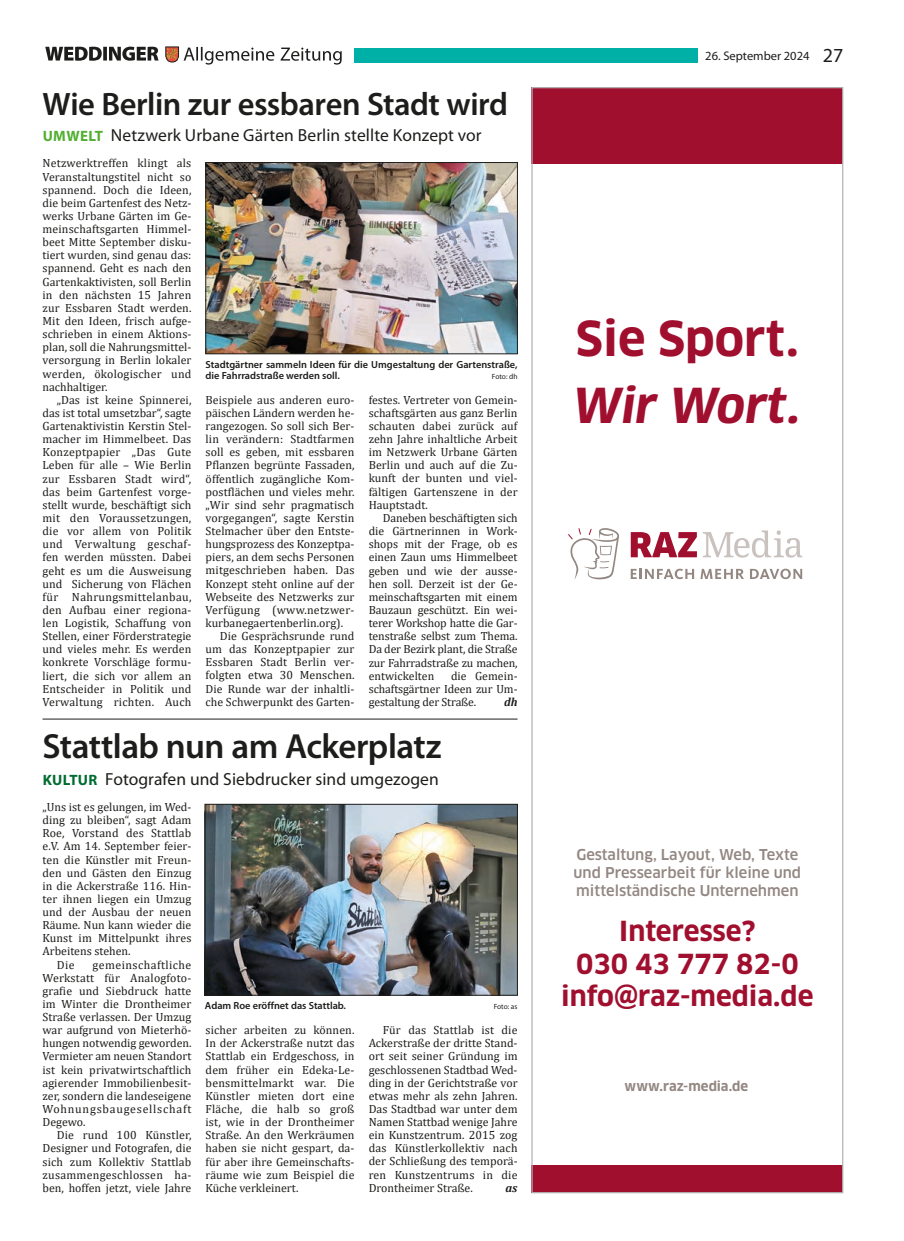
<style>
.page{position:relative;width:904px;height:1241px;background:#fff}
.page>*{position:absolute;margin:0;border:0;box-sizing:border-box;transform-origin:0 0}
.t1{font:700 47px "Clan OT";color:#a10f2f}
.t2{font:italic 700 47px "Clan OT";color:#a10f2f}
.t3{font:600 35px "Myriad Pro";letter-spacing:-.015em;color:#1d1d1b}
.t4{font:600 32.5px "Myriad Pro";letter-spacing:-.015em;color:#1d1d1b}
.t5{font:700 27px/32.4px "Clan OT";color:#a10f2f;text-align:center}
.t6{font:17.5px "Myriad Pro";letter-spacing:.005em;color:#1d1d1b}
.t7{font:500 14.62px/18px "Clan OT";color:#938782}
.t8{font:700 13.12px "Clan OT";color:#938782}
.t9{font:12.5px "Myriad Pro";color:#1d1d1b}
.t10{font:11.88px/13.1px "Cambria";letter-spacing:.005em;color:#1d1d1b;text-align:justify}
.t11{font:11.88px "Cambria";letter-spacing:.025em;color:#1d1d1b}
.t12{font:italic 700 11.88px "Cambria";color:#1d1d1b}
.t13{font:600 10.25px/11.2px "Myriad Pro";color:#1d1d1b}
.t14{font:7.5px "Myriad Pro";letter-spacing:-.005em;color:#1d1d1b}
.s1{font-weight:700;font-size:15px;color:#53af32}
.s2{font-weight:700;font-size:15px;color:#006c31}
.s3{font-size:20px}
</style>
<div class="page">
<svg style="left:166px;top:47px;width:176px;height:18px"></svg>
<svg style="left:45px;top:47px;width:113px;height:14px"></svg>
<div style="left:354px;top:49px;width:344px;height:14px;background:#00afa6"></div>
<img style="left:207px;top:806px;width:308px;height:187px">
<div style="left:205px;top:804px;width:312px;height:191px;border:1px solid #1d1d1b"></div>
<img style="left:208px;top:164px;width:307px;height:188px">
<div style="left:206px;top:162px;width:311px;height:192px;border:1px solid #1d1d1b"></div>
<hr style="left:43px;top:718px;width:474px;height:1px;background:#1d1d1b">
<svg style="left:630px;top:530px;width:172px;height:27px"></svg>
<svg style="left:630px;top:568px;width:64px;height:11px"></svg>
<svg style="left:700px;top:568px;width:44px;height:11px"></svg>
<svg style="left:750px;top:568px;width:52px;height:11px"></svg>
<svg style="left:568px;top:528px;width:51px;height:51px"></svg>
<div style="left:531px;top:87px;width:312px;height:77px;background:#a10f2f"></div>
<div style="left:531px;top:1165px;width:312px;height:27px;background:#a10f2f"></div>
<h3 class="t4" style="left:43px;top:83px;width:467px">Wie Berlin zur essbaren Stadt wird</h3>
<h3 class="t6" style="left:43px;top:124px;width:440px"><span class="s1">UMWELT</span> Netzwerk Urbane Gärten Berlin stellte Konzept vor</h3>
<p class="t10" style="left:43px;top:157px;width:150px">Netzwerktreffen klingt als Veranstaltungstitel nicht so spannend. Doch die Ideen, die beim Gartenfest des Netz&shy;werks Urbane Gärten im Ge&shy;meinschaftsgarten Himmel&shy;beet Mitte September disku&shy;tiert wurden, sind genau das: spannend. Geht es nach den Gartenkaktivisten, soll Berlin in den nächsten 15 Jahren zur Essbaren Stadt werden.<br>Mit den Ideen, frisch aufge&shy;schrieben in einem Aktions&shy;plan, soll die Nahrungsmittel&shy;versorgung in Berlin lokaler werden, ökologischer und nachhaltiger.</p>
<p class="t10" style="left:43px;top:393px;width:150px;text-indent:14px">„Das ist keine Spinnerei, das ist total umsetzbar“, sagte Gartenaktivistin Kerstin Stel&shy;macher im Himmelbeet. Das Konzeptpapier „Das Gute Leben für alle – Wie Berlin zur Essbaren Stadt wird“, das beim Gartenfest vorge&shy;stellt wurde, beschäftigt sich mit den Voraussetzungen, die vor allem von Politik und Verwaltung geschaf&shy;fen werden müssten. Dabei geht es um die Ausweisung und Sicherung von Flächen für Nahrungsmittelanbau, den Aufbau einer regiona&shy;len Logistik, Schaffung von Stellen, einer Förderstrategie und vieles mehr. Es werden konkrete Vorschläge formu&shy;liert, die sich vor allem an Entscheider in Politik und Verwaltung richten. Auch</p>
<p class="t10" style="left:206px;top:393px;width:150px">Beispiele aus anderen euro-</p>
<p class="t13" style="left:206px;top:358px;width:313px">Stadtgärtner sammeln Ideen für die Umgestaltung der Gartenstraße, die Fahrradstraße werden soll.</p>
<p class="t14" style="left:492px;top:372px;width:27px">Foto: dh</p>
<p class="t10" style="left:369px;top:393px;width:150px">festes. Vertreter von Gemein&shy;schaftsgärten aus ganz Berlin schauten dabei zurück auf zehn Jahre inhaltliche Arbeit im Netzwerk Urbane Gärten Berlin und auch auf die Zu&shy;kunft der bunten und viel&shy;fältigen Gartenszene in der Hauptstadt.</p>
<p class="t10" style="left:368px;top:511px;width:150px;text-indent:14px">Daneben beschäftigten sich die Gärtnerinnen in Work&shy;shops mit der Frage, ob es einen Zaun ums Himmelbeet geben und wie der ausse&shy;hen soll. Derzeit ist der Ge&shy;meinschaftsgarten mit einem Bauzaun geschützt. Ein wei&shy;terer Workshop hatte die Gar&shy;tenstraße selbst zum Thema.<br>Da der Bezirk plant, die Straße zur Fahrradstraße zu machen, entwickelten</p>
<p class="t10" style="left:206px;top:406px;width:150px">päischen Ländern werden he-</p>
<p class="t10" style="left:206px;top:419px;width:150px">rangezogen. So soll sich Ber-</p>
<p class="t10" style="left:206px;top:432px;width:150px">lin verändern: Stadtfarmen</p>
<p class="t10" style="left:206px;top:445px;width:150px">soll es geben, mit essbaren</p>
<p class="t10" style="left:206px;top:458px;width:150px">Pflanzen begrünte Fassaden,</p>
<p class="t10" style="left:206px;top:472px;width:150px">öffentlich zugängliche Kom-</p>
<p class="t10" style="left:206px;top:485px;width:150px">postflächen und vieles mehr.</p>
<p class="t10" style="left:206px;top:498px;width:150px">„Wir sind sehr pragmatisch</p>
<p class="t10" style="left:206px;top:511px;width:150px">vorgegangen“, sagte Kerstin</p>
<p class="t10" style="left:206px;top:524px;width:150px">Stelmacher über den Entste-</p>
<p class="t10" style="left:206px;top:537px;width:150px">hungsprozess des Konzeptpa-</p>
<p class="t10" style="left:206px;top:550px;width:150px">piers, an dem sechs Personen</p>
<p class="t10" style="left:206px;top:563px;width:150px">mitgeschrieben haben. Das</p>
<p class="t10" style="left:206px;top:577px;width:150px">Konzept steht online auf der</p>
<p class="t10" style="left:206px;top:590px;width:150px">Webseite des Netzwerks zur</p>
<p class="t11" style="left:206px;top:602px;width:150px">Verfügung (www.netzwer-</p>
<p class="t10" style="left:206px;top:616px;width:139px">kurbanegaertenberlin.org).</p>
<p class="t10" style="left:220px;top:629px;width:136px">Die Gesprächsrunde rund</p>
<p class="t10" style="left:206px;top:642px;width:150px">um das Konzeptpapier zur</p>
<p class="t10" style="left:206px;top:655px;width:150px">Essbaren Stadt Berlin ver-</p>
<p class="t10" style="left:206px;top:668px;width:150px">folgten etwa 30 Menschen.</p>
<p class="t10" style="left:206px;top:681px;width:150px">Die Runde war der inhaltli-</p>
<p class="t10" style="left:206px;top:695px;width:150px">che Schwerpunkt des Garten-</p>
<p class="t10" style="left:369px;top:669px;width:150px;text-indent:82px">die Gemein&shy;schaftsgärtner Ideen zur Um&shy;gestaltung der Straße.</p>
<p class="t12" style="left:504px;top:693px;width:15px">dh</p>
<h2 class="t3" style="left:43px;top:724px;width:400px">Stattlab nun am Ackerplatz</h2>
<h3 class="t6" style="left:43px;top:768px;width:397px"><span class="s2">KULTUR</span> Fotografen und Siebdrucker sind umgezogen</h3>
<p class="t10" style="left:43px;top:800px;width:150px">„Uns ist es gelungen, im Wed-</p>
<p class="t10" style="left:43px;top:813px;width:150px">ding zu bleiben“, sagt Adam</p>
<p class="t10" style="left:43px;top:826px;width:150px">Roe, Vorstand des Stattlab</p>
<p class="t10" style="left:43px;top:839px;width:150px">e.V. Am 14. September feier-</p>
<p class="t10" style="left:43px;top:852px;width:150px">ten die Künstler mit Freun-</p>
<p class="t10" style="left:43px;top:865px;width:150px">den und Gästen den Einzug</p>
<p class="t10" style="left:43px;top:879px;width:150px">in die Ackerstraße 116. Hin-</p>
<p class="t10" style="left:43px;top:892px;width:150px">ter ihnen liegen ein Umzug</p>
<p class="t10" style="left:43px;top:905px;width:150px">und der Ausbau der neuen</p>
<p class="t10" style="left:43px;top:918px;width:150px">Räume. Nun kann wieder die</p>
<p class="t10" style="left:43px;top:931px;width:150px">Kunst im Mittelpunkt ihres</p>
<p class="t10" style="left:43px;top:944px;width:90px">Arbeitens stehen.</p>
<p class="t10" style="left:57px;top:957px;width:19px">Die</p>
<p class="t10" style="left:43px;top:957px;width:150px;text-indent:50px">gemeinschaftliche Werkstatt für Analogfoto&shy;grafie und Siebdruck hatte im Winter die Drontheimer Straße verlassen. Der Umzug war aufgrund von Mieterhö&shy;hungen notwendig geworden.<br>Vermieter am neuen Standort ist kein privatwirtschaftlich agierender Immobilienbesit&shy;zer, sondern die landeseigene Wohnungsbaugesellschaft Degewo.</p>
<p class="t10" style="left:43px;top:1128px;width:150px;text-indent:14px">Die rund 100 Künstler, Designer und Fotografen, die sich zum Kollektiv Stattlab zusammengeschlossen ha&shy;ben, hoffen jetzt, viele Jahre</p>
<p class="t13" style="left:205px;top:999px;width:143px">Adam Roe eröffnet das Stattlab.</p>
<p class="t14" style="left:494px;top:1001px;width:25px">Foto: as</p>
<p class="t10" style="left:206px;top:1023px;width:150px">sicher arbeiten zu können.<br>In der Ackerstraße nutzt das Stattlab ein Erdgeschoss, in dem früher ein Edeka-Le&shy;bensmittelmarkt war. Die Künstler mieten dort eine Fläche, die halb so groß ist, wie in der Drontheimer Straße. An den Werkräumen haben sie nicht gespart, da&shy;für aber ihre Gemeinschafts&shy;räume wie zum Beispiel die Küche verkleinert.</p>
<p class="t10" style="left:369px;top:1023px;width:150px;text-indent:14px">Für das Stattlab ist die Ackerstraße der dritte Stand&shy;ort seit seiner Gründung im geschlossenen Stadtbad Wed&shy;ding in der Gerichtstraße vor etwas mehr als zehn Jahren.<br>Das Stadtbad war unter dem Namen Stattbad wenige Jahre ein Kunstzentrum. 2015 zog das Künstlerkollektiv nach der Schließung des temporä&shy;ren Kunstzentrums in die Drontheimer Straße.</p>
<p class="t12" style="left:505px;top:1178px;width:14px">as</p>
<p class="t9" style="left:705px;top:48px;width:139px">26. September 2024 <span class="s3">27</span></p>
<h1 class="t1" style="left:576px;top:311px;width:224px">Sie Sport.</h1>
<h1 class="t2" style="left:573px;top:378px;width:229px">Wir Wort.</h1>
<p class="t7" style="left:573px;top:845px;width:229px">Gestaltung, Layout, Web, Texte und Pressearbeit für kleine und mittelständische Unternehmen</p>
<h3 class="t5" style="left:561px;top:915px;width:254px">Interesse?<br>030 43 777 82-0 info@raz-media.de</h3>
<p class="t8" style="left:624px;top:1078px;width:125px">www.raz-media.de</p>
</div>
